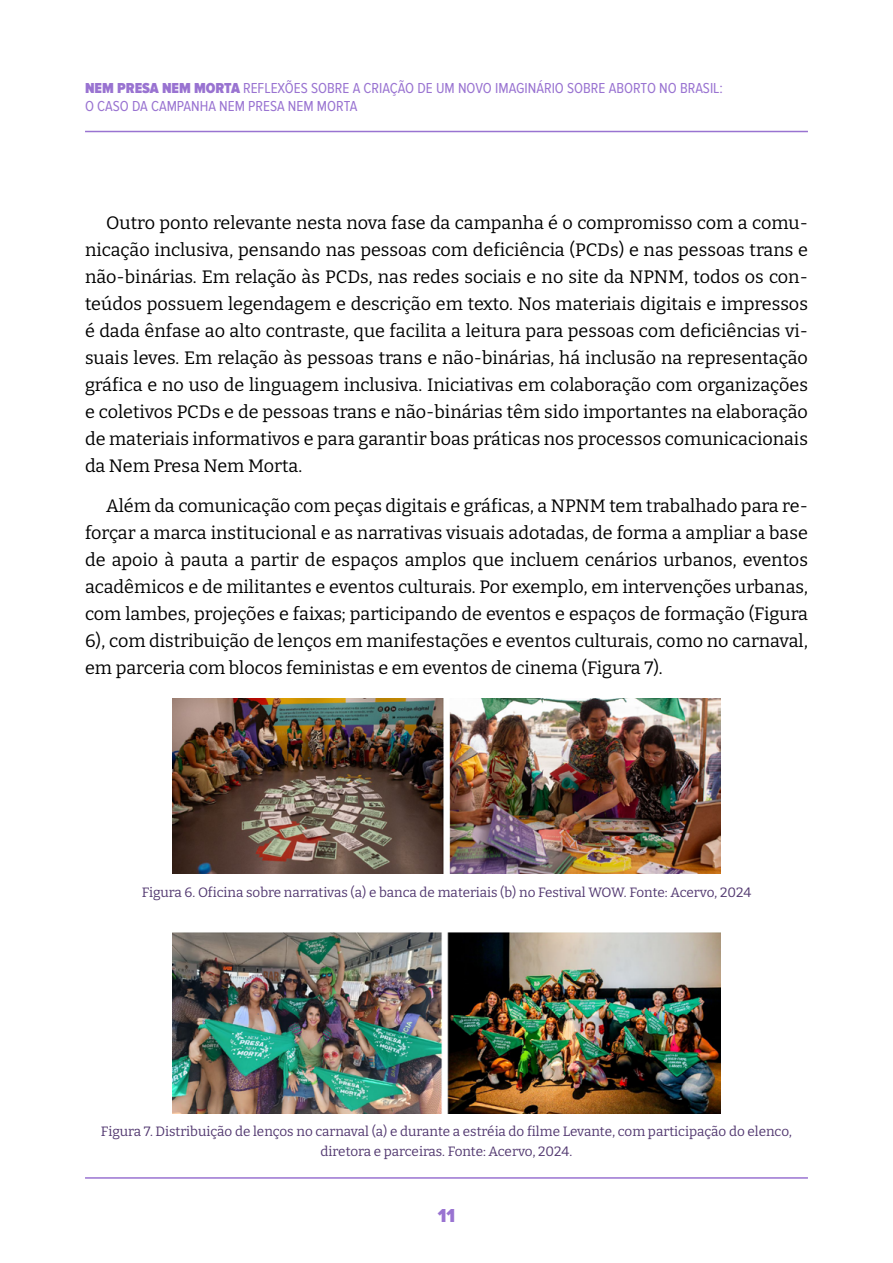
<style>
.page{position:relative;width:893px;height:1263px;background:#fff}
.page>*{position:absolute;margin:0;border:0;box-sizing:border-box;transform-origin:0 0}
.t1{font:900 19.5px "Proxima Nova Cond";color:#9973d1}
.t2{font:18px/27px "Bitter";color:#000;text-align:justify}
.t3{font:15px/18px "Proxima Nova Cond";color:#9973d1}
.t4{font:13.5px/20.2px "Bitter";color:#523870;text-align:center}
.s1{font-weight:900}
</style>
<div class="page">
<hr style="left:85px;top:1177px;width:723px;height:2px;background:#9973d1">
<hr style="left:85px;top:131px;width:723px;height:1px;background:#9973d1">
<img style="left:172px;top:698px;width:548px;height:176px">
<img style="left:172px;top:932px;width:549px;height:181px">
<p class="t3" style="left:85px;top:79px;width:639px"><span class="s1">NEM PRESA NEM MORTA</span> REFLEXÕES SOBRE A CRIAÇÃO DE UM NOVO IMAGINÁRIO SOBRE ABORTO NO BRASIL:<br>O CASO DA CAMPANHA NEM PRESA NEM MORTA</p>
<p class="t2" style="left:85px;top:209px;width:724px;text-indent:21px">Outro ponto relevante nesta nova fase da campanha é o compromisso com a comu&shy;nicação inclusiva, pensando nas pessoas com deficiência (PCDs) e nas pessoas trans e não-binárias. Em relação às PCDs, nas redes sociais e no site da NPNM, todos os con&shy;teúdos possuem legendagem e descrição em texto. Nos materiais digitais e impressos é dada ênfase ao alto contraste, que facilita a leitura para pessoas com deficiências vi&shy;suais leves. Em relação às pessoas trans e não-binárias, há inclusão na representação gráfica e no uso de linguagem inclusiva. Iniciativas em colaboração com organizações e coletivos PCDs e de pessoas trans e não-binárias têm sido importantes na elaboração de materiais informativos e para garantir boas práticas nos processos comunicacionais da Nem Presa Nem Morta.</p>
<p class="t2" style="left:85px;top:492px;width:724px;text-indent:21px">Além da comunicação com peças digitais e gráficas, a NPNM tem trabalhado para re&shy;forçar a marca institucional e as narrativas visuais adotadas, de forma a ampliar a base de apoio à pauta a partir de espaços amplos que incluem cenários urbanos, eventos acadêmicos e de militantes e eventos culturais. Por exemplo, em intervenções urbanas, com lambes, projeções e faixas; participando de eventos e espaços de formação (Figura 6), com distribuição de lenços em manifestações e eventos culturais, como no carnaval, em parceria com blocos feministas e em eventos de cinema (Figura 7).</p>
<p class="t4" style="left:142px;top:882px;width:611px">Figura 6. Oficina sobre narrativas (a) e banca de materiais (b) no Festival WOW. Fonte: Acervo, 2024</p>
<p class="t4" style="left:101px;top:1120px;width:692px">Figura 7. Distribuição de lenços no carnaval (a) e durante a estréia do filme Levante, com participação do elenco, diretora e parceiras. Fonte: Acervo, 2024.</p>
<p class="t1" style="left:438px;top:1204px;width:19px">11</p>
</div>
